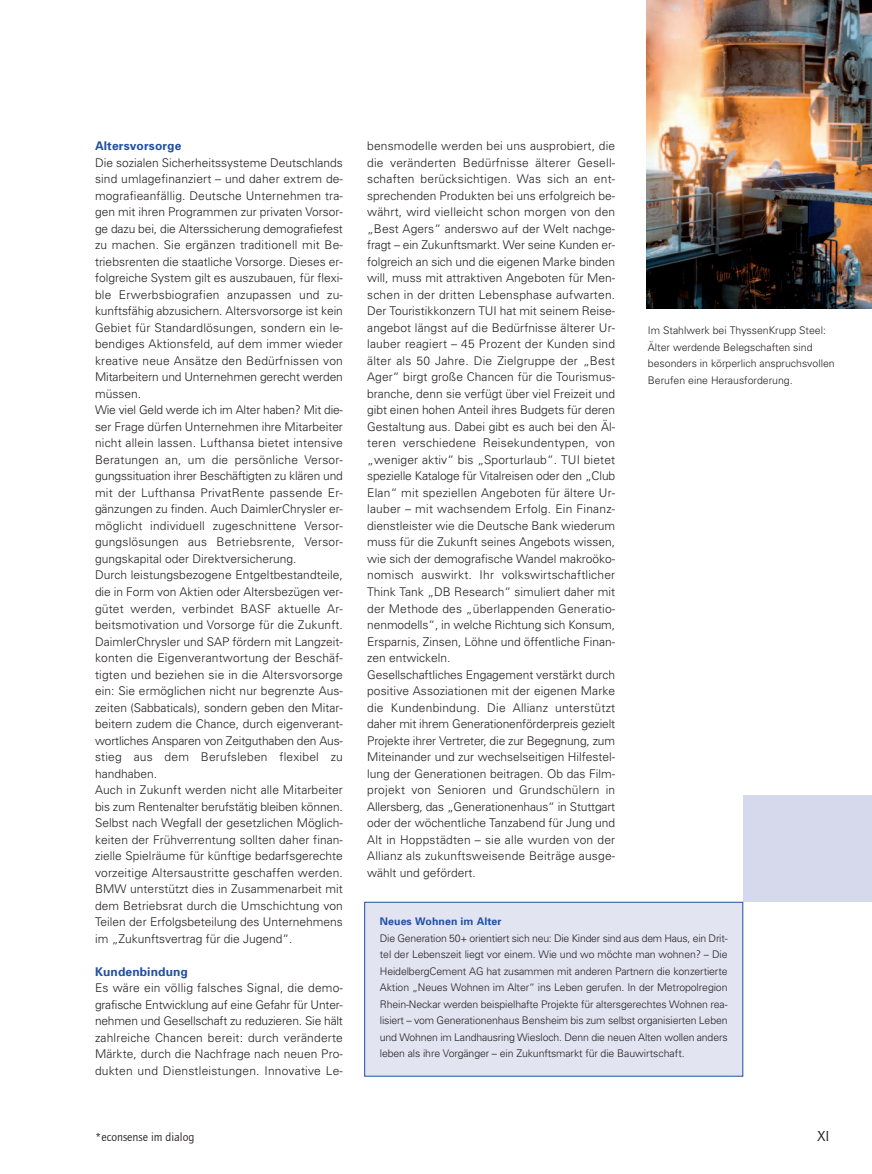
<style>
.page{position:relative;width:872px;height:1174px;background:#fff}
.page>*{position:absolute;margin:0;border:0;box-sizing:border-box;transform-origin:0 0}
.t1{font:15px "Quay Itc T";color:#231f20}
.t2{font:300 12px/16.5px "Univers";color:#231f20}
.t3{font:700 12px "Univers";letter-spacing:.01em;color:#2150a2}
.t4{font:12px "Quay Itc T";color:#231f20}
.t5{font:300 10.5px/16.5px "Univers";color:#231f20;text-align:justify}
.t6{font:700 10.5px "Univers";letter-spacing:.01em;color:#2150a2}
</style>
<div class="page">
<img style="left:646px;top:0;width:226px;height:309px">
<div style="left:743px;top:795px;width:129px;height:107px;background:#d6d8ec"></div>
<div style="left:365px;top:902px;width:378px;height:174px;background:#e2e4f2"></div>
<div style="left:364px;top:902px;width:379px;height:174px;border:1px solid #2150a2"></div>
<p class="t3" style="left:95px;top:142px;width:88px">Altersvorsorge</p>
<p class="t2" style="left:95px;top:155px;width:249px">Die sozialen Sicherheitssysteme Deutschlands sind umlagefinanziert – und daher extrem de&shy;mografieanfällig. Deutsche Unternehmen tra&shy;gen mit ihren Programmen zur privaten Vorsor&shy;ge dazu bei, die Alterssicherung demografiefest zu machen. Sie ergänzen traditionell mit Be&shy;triebsrenten die staatliche Vorsorge. Dieses er&shy;folgreiche System gilt es auszubauen, für flexi&shy;ble Erwerbsbiografien anzupassen und zu&shy;kunftsfähig abzusichern. Altersvorsorge ist kein Gebiet für Standardlösungen, sondern ein le&shy;bendiges Aktionsfeld, auf dem immer wieder kreative neue Ansätze den Bedürfnissen von Mitarbeitern und Unternehmen gerecht werden müssen.<br>Wie viel Geld werde ich im Alter haben? Mit die&shy;ser Frage dürfen Unternehmen ihre Mitarbeiter nicht allein lassen. Lufthansa bietet intensive Beratungen an, um die persönliche Versor&shy;gungssituation ihrer Beschäftigten zu klären und mit der Lufthansa PrivatRente passende Er&shy;gänzungen zu finden. Auch DaimlerChrysler er&shy;möglicht individuell zugeschnittene Versor&shy;gungslösungen aus Betriebsrente, Versor&shy;gungskapital oder Direktversicherung.<br>Durch leistungsbezogene Entgeltbestandteile, die in Form von Aktien oder Altersbezügen ver&shy;gütet werden, verbindet BASF aktuelle Ar&shy;beitsmotivation und Vorsorge für die Zukunft.<br>DaimlerChrysler und SAP fördern mit Langzeit&shy;konten die Eigenverantwortung der Beschäf&shy;tigten und beziehen sie in die Altersvorsorge ein: Sie ermöglichen nicht nur begrenzte Aus&shy;zeiten (Sabbaticals), sondern geben den Mitar&shy;beitern zudem die Chance, durch eigenverant&shy;wortliches Ansparen von Zeitguthaben den Aus&shy;stieg aus dem Berufsleben flexibel zu handhaben.<br>Auch in Zukunft werden nicht alle Mitarbeiter bis zum Rentenalter berufstätig bleiben können.<br>Selbst nach Wegfall der gesetzlichen Möglich&shy;keiten der Frühverrentung sollten daher finan&shy;zielle Spielräume für künftige bedarfsgerechte vorzeitige Altersaustritte geschaffen werden.<br>BMW unterstützt dies in Zusammenarbeit mit dem Betriebsrat durch die Umschichtung von Teilen der Erfolgsbeteilung des Unternehmens im „Zukunftsvertrag für die Jugend“.</p>
<p class="t3" style="left:95px;top:967px;width:94px">Kundenbindung</p>
<p class="t2" style="left:95px;top:980px;width:249px;text-align:justify">Es wäre ein völlig falsches Signal, die demo&shy;grafische Entwicklung auf eine Gefahr für Unter&shy;nehmen und Gesellschaft zu reduzieren. Sie hält zahlreiche Chancen bereit: durch veränderte Märkte, durch die Nachfrage nach neuen Pro&shy;dukten und Dienstleistungen. Innovative Le-</p>
<p class="t2" style="left:367px;top:139px;width:249px">bensmodelle werden bei uns ausprobiert, die die veränderten Bedürfnisse älterer Gesell&shy;schaften berücksichtigen. Was sich an ent&shy;sprechenden Produkten bei uns erfolgreich be&shy;währt, wird vielleicht schon morgen von den „Best Agers“ anderswo auf der Welt nachge&shy;fragt – ein Zukunftsmarkt. Wer seine Kunden er&shy;folgreich an sich und die eigenen Marke binden will, muss mit attraktiven Angeboten für Men&shy;schen in der dritten Lebensphase aufwarten.<br>Der Touristikkonzern TUI hat mit seinem Reise&shy;angebot längst auf die Bedürfnisse älterer Ur&shy;lauber reagiert – 45 Prozent der Kunden sind älter als 50 Jahre. Die Zielgruppe der „Best Ager“ birgt große Chancen für die Tourismus&shy;branche, denn sie verfügt über viel Freizeit und gibt einen hohen Anteil ihres Budgets für deren Gestaltung aus. Dabei gibt es auch bei den Äl&shy;teren verschiedene Reisekundentypen, von „weniger aktiv“ bis „Sporturlaub“. TUI bietet spezielle Kataloge für Vitalreisen oder den „Club Elan“ mit speziellen Angeboten für ältere Ur&shy;lauber – mit wachsendem Erfolg. Ein Finanz&shy;dienstleister wie die Deutsche Bank wiederum muss für die Zukunft seines Angebots wissen, wie sich der demografische Wandel makroöko&shy;nomisch auswirkt. Ihr volkswirtschaftlicher Think Tank „DB Research“ simuliert daher mit der Methode des „überlappenden Generatio&shy;nenmodells“, in welche Richtung sich Konsum, Ersparnis, Zinsen, Löhne und öffentliche Finan&shy;zen entwickeln.<br>Gesellschaftliches Engagement verstärkt durch positive Assoziationen mit der eigenen Marke die Kundenbindung. Die Allianz unterstützt daher mit ihrem Generationenförderpreis gezielt Projekte ihrer Vertreter, die zur Begegnung, zum Miteinander und zur wechselseitigen Hilfestel&shy;lung der Generationen beitragen. Ob das Film&shy;projekt von Senioren und Grundschülern in Allersberg, das „Generationenhaus“ in Stuttgart oder der wöchentliche Tanzabend für Jung und Alt in Hoppstädten – sie alle wurden von der Allianz als zukunftsweisende Beiträge ausge&shy;wählt und gefördert.</p>
<p class="t5" style="left:648px;top:323px;width:188px;text-align:left">Im Stahlwerk bei ThyssenKrupp Steel:<br>Älter werdende Belegschaften sind besonders in körperlich anspruchsvollen Berufen eine Herausforderung.</p>
<p class="t6" style="left:380px;top:917px;width:123px">Neues Wohnen im Alter</p>
<p class="t5" style="left:380px;top:930px;width:349px">Die Generation 50+ orientiert sich neu: Die Kinder sind aus dem Haus, ein Drit&shy;tel der Lebenszeit liegt vor einem. Wie und wo möchte man wohnen? – Die HeidelbergCement AG hat zusammen mit anderen Partnern die konzertierte Aktion „Neues Wohnen im Alter“ ins Leben gerufen. In der Metropolregion Rhein-Neckar werden beispielhafte Projekte für altersgerechtes Wohnen rea&shy;lisiert – vom Generationenhaus Bensheim bis zum selbst organisierten Leben und Wohnen im Landhausring Wiesloch. Denn die neuen Alten wollen anders leben als ihre Vorgänger – ein Zukunftsmarkt für die Bauwirtschaft.</p>
<p class="t4" style="left:95px;top:1131px;width:101px">*econsense im dialog</p>
<p class="t1" style="left:817px;top:1129px;width:13px">XI</p>
</div>
